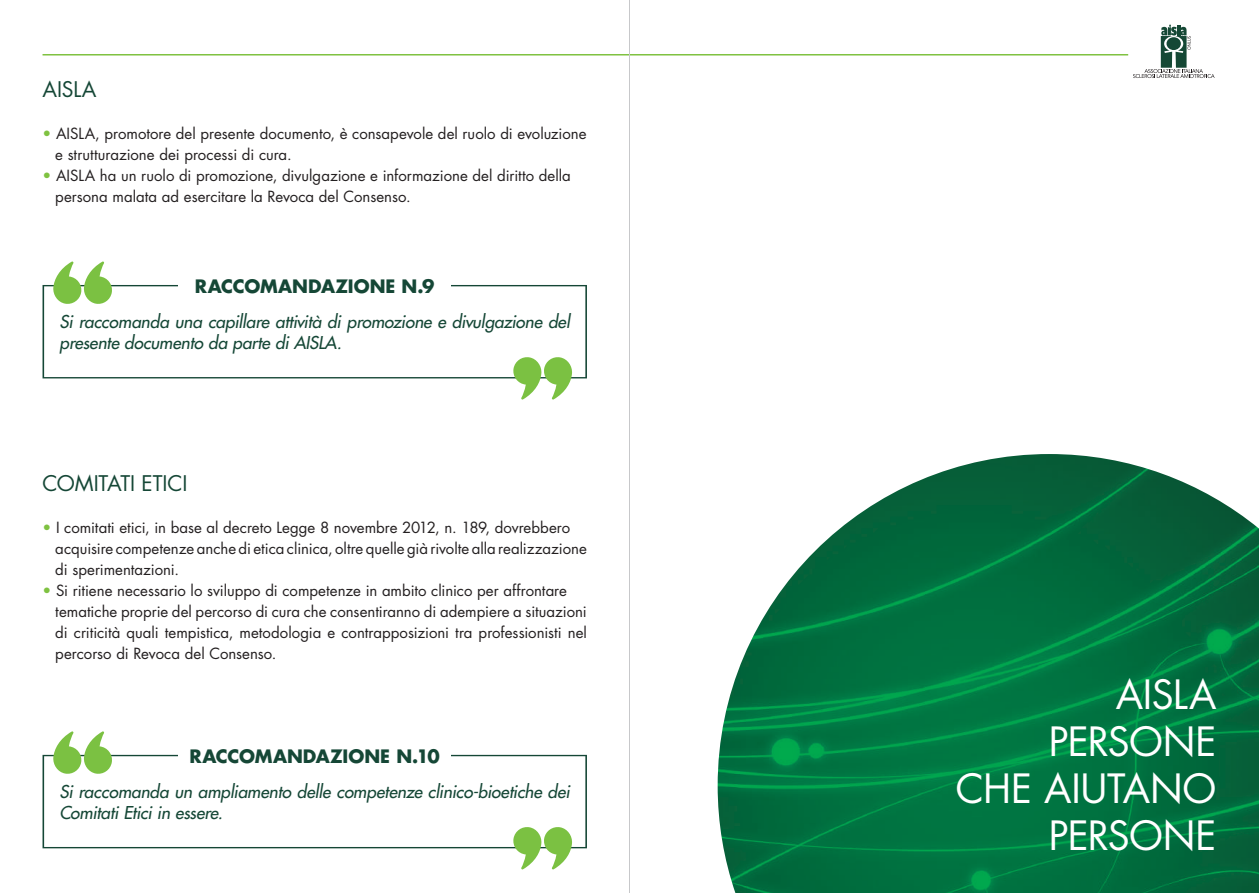
<style>
.page{position:relative;width:1259px;height:893px;background:#fff}
.page>*{position:absolute;margin:0;border:0;box-sizing:border-box;transform-origin:0 0}
.t1{font:39.3px/47.1px "Futura";letter-spacing:-.01em;color:#fff;text-align:right}
.t2{font:21px "Futura";letter-spacing:-.01em;color:#154736}
.t3{font:700 18px "Futura";letter-spacing:-.005em;color:#154736}
.t4{font:italic 17.25px/21px "Futura";letter-spacing:-.005em;color:#154736}
.t5{font:15px/21px "Futura";color:#231f20}
.s1{color:#7fc241}
</style>
<div class="page">
<img style="left:717px;top:454px;width:542px;height:439px">
<svg style="left:43px;top:285px;width:544px;height:93px"></svg>
<svg style="left:43px;top:755px;width:544px;height:93px"></svg>
<svg style="left:53px;top:261px;width:60px;height:44px"></svg>
<svg style="left:53px;top:731px;width:60px;height:44px"></svg>
<svg style="left:512px;top:356px;width:60px;height:44px"></svg>
<svg style="left:512px;top:826px;width:60px;height:44px"></svg>
<div style="left:179px;top:278px;width:272px;height:15px;background:#fff"></div>
<div style="left:179px;top:748px;width:272px;height:15px;background:#fff"></div>
<svg style="left:1133px;top:24px;width:81px;height:54px"></svg>
<hr style="left:43px;top:54px;width:1085px;height:2px;background:#7fc241">
<hr style="left:629px;top:0;width:1px;height:893px;background:#c7c8ca">
<h2 class="t2" style="left:43px;top:75px;width:56px">AISLA</h2>
<p class="t5" style="left:55px;top:123px;width:533px;text-indent:-13px"><span class="s1">•</span> AISLA, promotore del presente documento, è consapevole del ruolo di evoluzione e strutturazione dei processi di cura.</p>
<p class="t5" style="left:55px;top:165px;width:517px;text-indent:-13px"><span class="s1">•</span> AISLA ha un ruolo di promozione, divulgazione e informazione del diritto della persona malata ad esercitare la Revoca del Consenso.</p>
<p class="t3" style="left:195px;top:274px;width:241px">RACCOMANDAZIONE N.9</p>
<p class="t4" style="left:60px;top:311px;width:512px">Si raccomanda una capillare attività di promozione e divulgazione del presente documento da parte di AISLA.</p>
<h2 class="t2" style="left:43px;top:468px;width:146px">COMITATI ETICI</h2>
<p class="t5" style="left:55px;top:516px;width:533px;text-indent:-13px"><span class="s1">•</span> I comitati etici, in base al decreto Legge 8 novembre 2012, n. 189, dovrebbero acquisire competenze anche di etica clinica, oltre quelle già rivolte alla realizzazione di sperimentazioni.</p>
<p class="t5" style="left:55px;top:579px;width:533px;text-indent:-13px"><span class="s1">•</span> Si ritiene necessario lo sviluppo di competenze in ambito clinico per affrontare tematiche proprie del percorso di cura che consentiranno di adempiere a situazioni di criticità quali tempistica, metodologia e contrapposizioni tra professionisti nel percorso di Revoca del Consenso.</p>
<p class="t3" style="left:189px;top:744px;width:252px">RACCOMANDAZIONE N.10</p>
<p class="t4" style="left:60px;top:781px;width:512px">Si raccomanda un ampliamento delle competenze clinico-bioetiche dei<br>Comitati Etici in essere.</p>
<h1 class="t1" style="left:955px;top:670px;width:262px">AISLA<br>PERSONE<br>CHE AIUTANO<br>PERSONE</h1>
</div>
